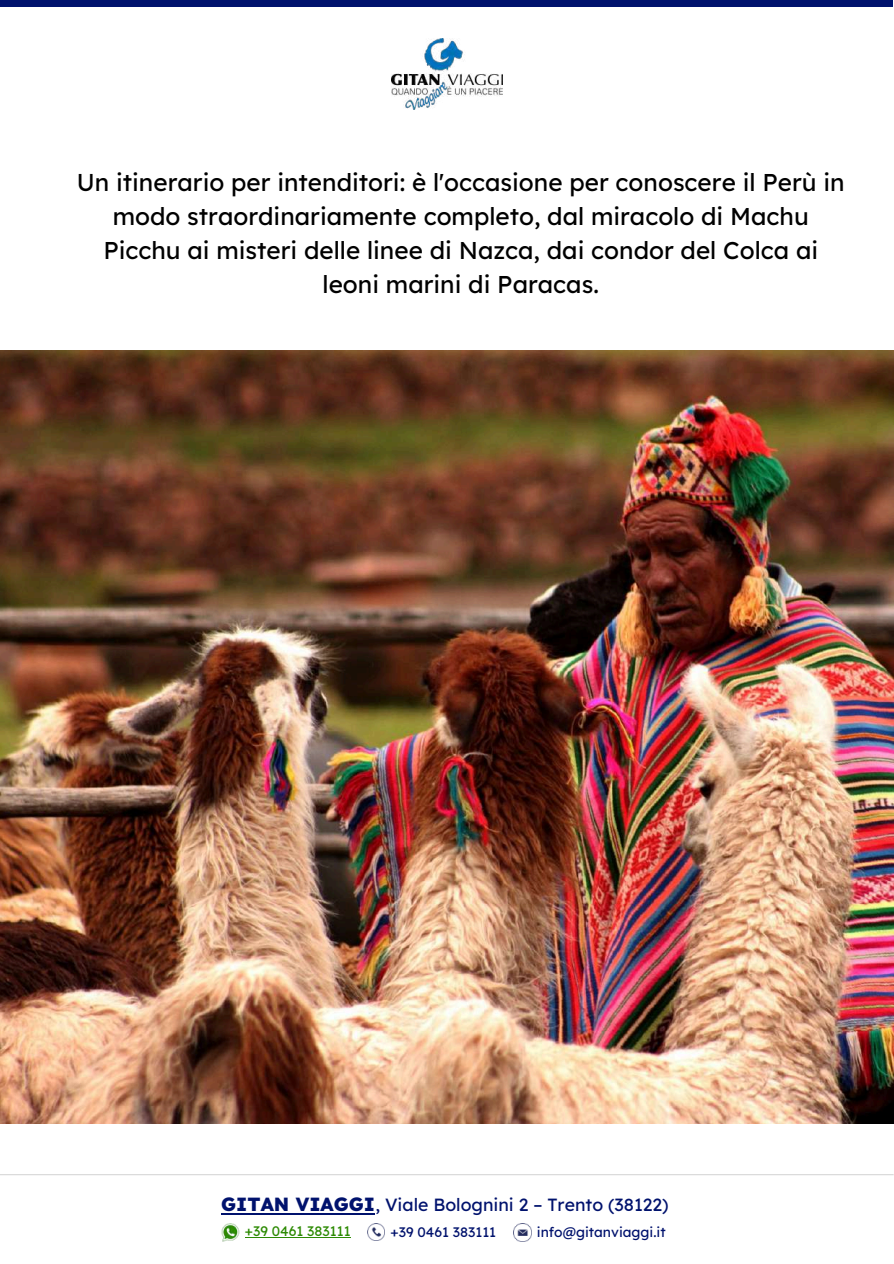
<style>
.page{position:relative;width:894px;height:1264px;background:#fff}
.page>*{position:absolute;margin:0;border:0;box-sizing:border-box;transform-origin:0 0}
.t1{font:24.3px/33.8px "Lexend";color:#000;text-align:center}
.t2{font:17.7px "Lexend";color:#00126d}
.t3{font:13.8px "Lexend";color:#00126d}
.t4{font:13.8px "Lexend";color:#2c8a03}
.s1{font-weight:800;font-size:19.05px}
</style>
<div class="page">
<div style="left:1px;top:0;width:891px;height:7px;background:#00126d"></div>
<img style="left:391px;top:38px;width:111px;height:71px">
<hr style="left:0;top:1174px;width:893px;height:1px;background:#d7d7d7">
<img style="left:221px;top:1223px;width:18px;height:18px">
<hr style="left:245px;top:1236px;width:105px;height:1px;background:#2c8a03">
<img style="left:367px;top:1223px;width:17px;height:17px">
<img style="left:513px;top:1223px;width:18px;height:18px">
<hr style="left:221px;top:1213px;width:154px;height:1px;background:#00126d">
<img style="left:0;top:350px;width:893px;height:773px">
<p class="t1" style="left:77px;top:165px;width:769px">Un itinerario per intenditori: è l'occasione per conoscere il Perù in modo straordinariamente completo, dal miracolo di Machu Picchu ai misteri delle linee di Nazca, dai condor del Colca ai leoni marini di Paracas.</p>
<p class="t2" style="left:221px;top:1193px;width:449px"><span class="s1">GITAN VIAGGI</span>, Viale Bolognini 2 – Trento (38122)</p>
<p class="t4" style="left:245px;top:1222px;width:107px">+39 0461 383111</p>
<p class="t3" style="left:390px;top:1223px;width:107px">+39 0461 383111</p>
<p class="t3" style="left:536px;top:1223px;width:130px">info@gitanviaggi.it</p>
</div>
